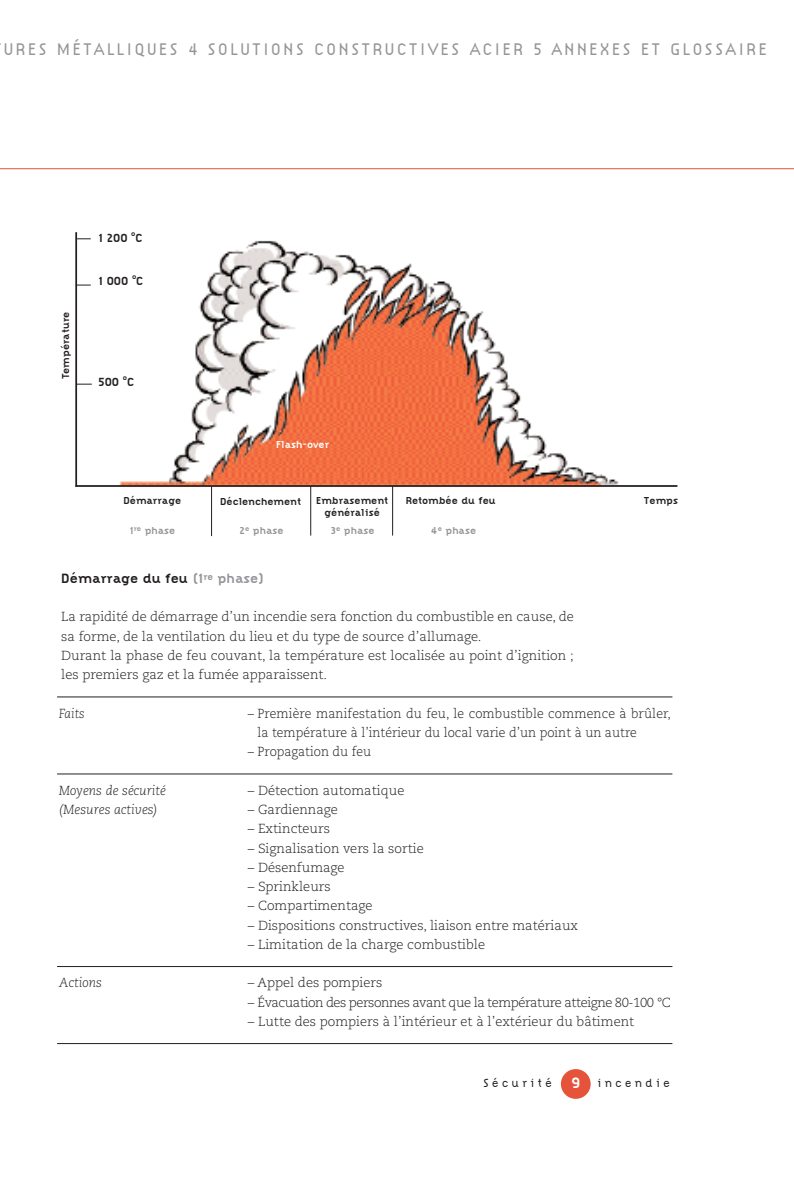
<style>
.page{position:relative;width:794px;height:1191px;background:#fff}
.page>*{position:absolute;margin:0;border:0;box-sizing:border-box;transform-origin:0 0}
.t1{font:300 17.5px "Citizen";letter-spacing:.115em;color:#939598}
.t2{font:700 15.75px "Citizen";color:#fff}
.t3{font:700 14px "Citizen";color:#231f20}
.t4{font:300 13.12px/19.2px "Caecilia";color:#231f20}
.t5{font:300 13.12px/19.2px "Caecilia";color:#231f20;scale:.95 1}
.t6{font:300 13.12px "Caecilia";letter-spacing:-.035em;color:#231f20}
.t7{font:italic 300 13.12px "Caecilia";color:#231f20}
.t8{font:italic 300 13.12px "Caecilia";color:#231f20;scale:.95 1}
.t9{font:300 12.25px "Citizen";letter-spacing:.235em;color:#231f20}
.t10{font:700 12.25px "Citizen";color:#231f20}
.t11{font:700 10.5px "Citizen";color:#231f20}
.t12{font:700 10.5px "Citizen";color:#939598}
.t13{font:700 10.5px "Citizen";color:#fff}
.t14{font:700 7.35px "Citizen";color:#231f20}
.s1{color:#939598}
</style>
<div class="page">
<svg style="left:561px;top:1069px;width:29px;height:29px"></svg>
<hr style="left:0;top:168px;width:794px;height:1px;background:#e5533a">
<img style="left:120px;top:240px;width:558px;height:256px">
<hr style="left:75px;top:485px;width:602px;height:2px;background:#231f20">
<hr style="left:75px;top:232px;width:2px;height:255px;background:#231f20">
<div style="left:97px;top:272px;width:48px;height:22px;background:#fff"></div>
<div style="left:97px;top:229px;width:51px;height:20px;background:#fff"></div>
<div style="left:97px;top:372px;width:44px;height:21px;background:#fff"></div>
<div style="left:218px;top:495px;width:88px;height:26px;background:#fff"></div>
<div style="left:97px;top:494px;width:111px;height:16px;background:#fff"></div>
<div style="left:404px;top:494px;width:102px;height:27px;background:#fff"></div>
<div style="left:314px;top:494px;width:76px;height:27px;background:#fff"></div>
<hr style="left:211px;top:486px;width:1px;height:50px;background:#231f20">
<hr style="left:310px;top:486px;width:1px;height:49px;background:#231f20">
<hr style="left:392px;top:486px;width:1px;height:49px;background:#231f20">
<hr style="left:57px;top:696px;width:615px;height:1px;background:#231f20">
<hr style="left:57px;top:773px;width:615px;height:1px;background:#231f20">
<hr style="left:57px;top:966px;width:615px;height:1px;background:#231f20">
<hr style="left:57px;top:1043px;width:615px;height:1px;background:#231f20">
<svg style="left:77px;top:285px;width:14px;height:1px"></svg>
<svg style="left:77px;top:384px;width:15px;height:1px"></svg>
<svg style="left:77px;top:238px;width:14px;height:1px"></svg>
<h1 class="t1" style="left:3px;top:38px;width:765px">URES MÉTALLIQUES 4 SOLUTIONS CONSTRUCTIVES ACIER 5 ANNEXES ET GLOSSAIRE</h1>
<p class="t10" style="left:98px;top:230px;width:31px">1 200</p>
<p class="t14" style="left:131px;top:229px;width:6px">o</p>
<p class="t10" style="left:135px;top:230px;width:9px">C</p>
<p class="t11" style="left:59px;top:379px;width:69px;rotate:-90deg">Température</p>
<p class="t10" style="left:98px;top:273px;width:31px">1 000</p>
<p class="t14" style="left:132px;top:272px;width:6px">o</p>
<p class="t10" style="left:136px;top:273px;width:9px">C</p>
<p class="t10" style="left:98px;top:374px;width:22px">500</p>
<p class="t14" style="left:123px;top:373px;width:6px">o</p>
<p class="t10" style="left:127px;top:374px;width:9px">C</p>
<p class="t13" style="left:276px;top:438px;width:55px">Flash-over</p>
<p class="t11" style="left:123px;top:494px;width:59px">Démarrage</p>
<p class="t11" style="left:220px;top:495px;width:82px">Déclenchement</p>
<p class="t12" style="left:130px;top:524px;width:47px">1<sup>re</sup> phase</p>
<p class="t12" style="left:240px;top:524px;width:45px">2<sup>e</sup> phase</p>
<p class="t12" style="left:331px;top:524px;width:45px">3<sup>e</sup> phase</p>
<p class="t12" style="left:431px;top:524px;width:47px">4<sup>e</sup> phase</p>
<p class="t11" style="left:316px;top:494px;width:74px">Embrasement</p>
<p class="t11" style="left:406px;top:494px;width:91px">Retombée du feu</p>
<p class="t11" style="left:324px;top:506px;width:57px">généralisé</p>
<p class="t3" style="left:61px;top:570px;width:204px">Démarrage du feu <span class="s1">(1</span><sup>re</sup> <span class="s1">phase)</span></p>
<p class="t4" style="left:61px;top:608px;width:514px">La rapidité de démarrage d’un incendie sera fonction du combustible en cause, de sa forme, de la ventilation du lieu et du type de source d’allumage.<br>Durant la phase de feu couvant, la température est localisée au point d’ignition ; les premiers gaz et la fumée apparaissent.</p>
<p class="t11" style="left:644px;top:494px;width:36px">Temps</p>
<p class="t8" style="left:59px;top:707px;width:29px">Faits</p>
<p class="t5" style="left:257px;top:704px;width:436px;text-indent:-10px">– Première manifestation du feu, le combustible commence à brûler, la température à l’intérieur du local varie d’un point à un autre</p>
<p class="t5" style="left:248px;top:743px;width:131px">– Propagation du feu</p>
<p class="t7" style="left:59px;top:784px;width:109px">Moyens de sécurité</p>
<p class="t4" style="left:248px;top:781px;width:158px">– Détection automatique</p>
<p class="t7" style="left:59px;top:804px;width:101px">(Mesures actives)</p>
<p class="t4" style="left:248px;top:801px;width:92px">– Gardiennage</p>
<p class="t4" style="left:248px;top:820px;width:84px">– Extincteurs</p>
<p class="t4" style="left:248px;top:839px;width:177px">– Signalisation vers la sortie</p>
<p class="t4" style="left:248px;top:858px;width:98px">– Désenfumage</p>
<p class="t4" style="left:248px;top:878px;width:84px">– Sprinkleurs</p>
<p class="t4" style="left:248px;top:897px;width:126px">– Compartimentage</p>
<p class="t4" style="left:248px;top:916px;width:332px">– Dispositions constructives, liaison entre matériaux</p>
<p class="t4" style="left:248px;top:935px;width:239px">– Limitation de la charge combustible</p>
<p class="t7" style="left:59px;top:977px;width:45px">Actions</p>
<p class="t4" style="left:248px;top:974px;width:136px">– Appel des pompiers</p>
<p class="t6" style="left:248px;top:996px;width:424px">– Évacuation des personnes avant que la température atteigne 80-100 °C</p>
<p class="t4" style="left:248px;top:1012px;width:388px">– Lutte des pompiers à l’intérieur et à l’extérieur du bâtiment</p>
<p class="t2" style="left:571px;top:1073px;width:11px">9</p>
<p class="t9" style="left:483px;top:1075px;width:70px">Sécurité</p>
<p class="t9" style="left:597px;top:1075px;width:75px">incendie</p>
</div>
